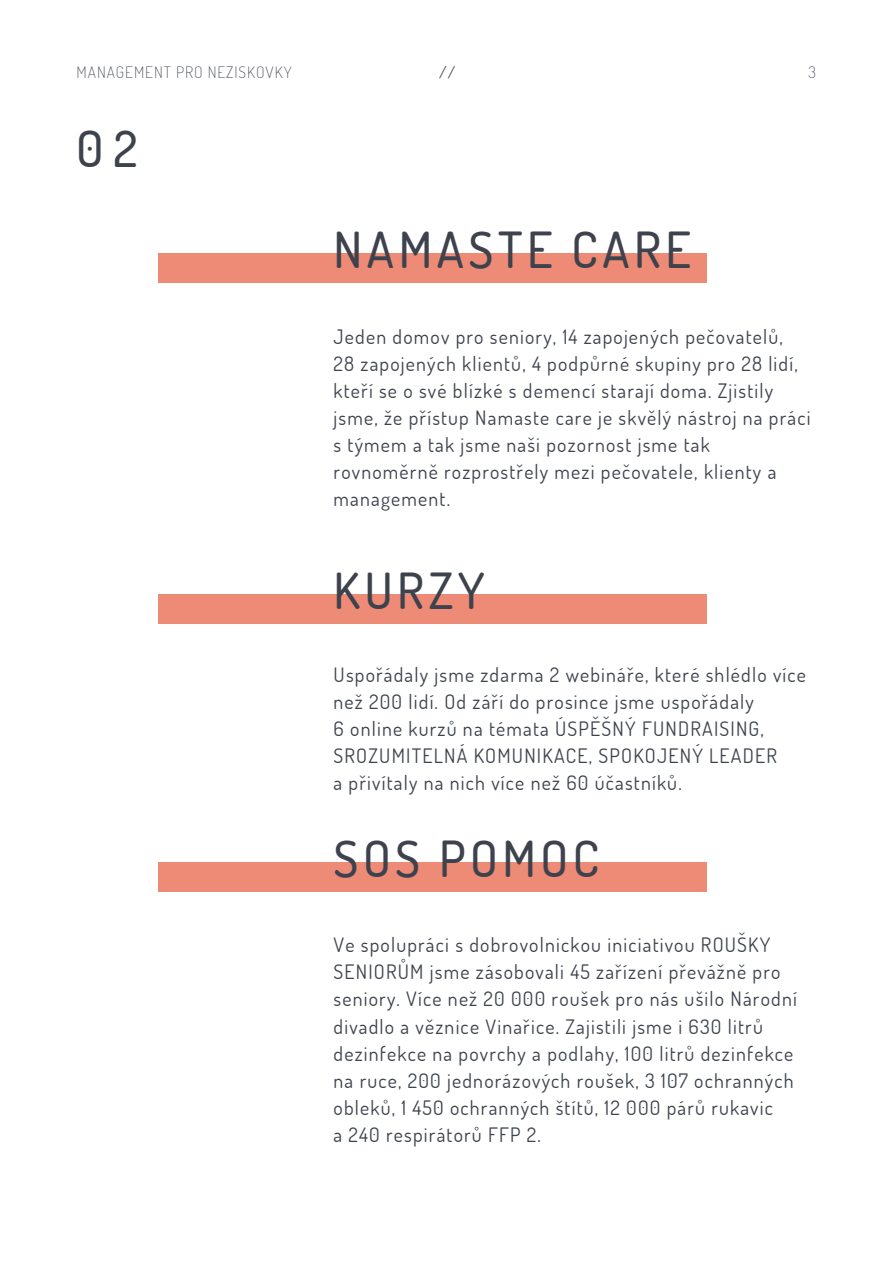
<style>
.page{position:relative;width:894px;height:1264px;background:#fff}
.page>*{position:absolute;margin:0;border:0;box-sizing:border-box;transform-origin:0 0}
.t1{font:500 49.65px "Dosis";letter-spacing:.09em;color:#3d424c}
.t2{font:19.8px/27px "Dosis";letter-spacing:.06em;color:#3d424c}
.t3{font:200 15.75px "Dosis";letter-spacing:.06em;color:#3d424c}
.t4{font:15.75px "Dosis";color:#3d424c}
</style>
<div class="page">
<div style="left:158px;top:253px;width:548px;height:30px;background:#ee8b77"></div>
<div style="left:158px;top:594px;width:548px;height:29px;background:#ee8b77"></div>
<div style="left:158px;top:862px;width:548px;height:29px;background:#ee8b77"></div>
<p class="t3" style="left:77px;top:62px;width:216px">MANAGEMENT PRO NEZISKOVKY</p>
<p class="t4" style="left:439px;top:62px;width:17px">//</p>
<p class="t3" style="left:808px;top:62px;width:9px">3</p>
<h1 class="t1" style="left:77px;top:116px;width:62px">02</h1>
<h1 class="t1" style="left:333px;top:217px;width:359px">NAMASTE CARE</h1>
<p class="t2" style="left:333px;top:322px;width:478px">Jeden domov pro seniory, 14 zapojených pečovatelů,<br>28 zapojených klientů, 4 podpůrné skupiny pro 28 lidí, kteří se o své blízké s demencí starají doma. Zjistily jsme, že přístup Namaste care je skvělý nástroj na práci s týmem a tak jsme naši pozornost jsme tak rovnoměrně rozprostřely mezi pečovatele, klienty a management.</p>
<h1 class="t1" style="left:333px;top:557px;width:153px">KURZY</h1>
<p class="t2" style="left:333px;top:660px;width:474px">Uspořádaly jsme zdarma 2 webináře, které shlédlo více než 200 lidí. Od září do prosince jsme uspořádaly<br>6 online kurzů na témata ÚSPĚŠNÝ FUNDRAISING, SROZUMITELNÁ KOMUNIKACE, SPOKOJENÝ LEADER<br>a přivítaly na nich více než 60 účastníků.</p>
<h1 class="t1" style="left:333px;top:825px;width:267px">SOS POMOC</h1>
<p class="t2" style="left:333px;top:931px;width:464px">Ve spolupráci s dobrovolnickou iniciativou ROUŠKY SENIORŮM jsme zásobovali 45 zařízení převážně pro seniory. Více než 20 000 roušek pro nás ušilo Národní divadlo a věznice Vinařice. Zajistili jsme i 630 litrů dezinfekce na povrchy a podlahy, 100 litrů dezinfekce na ruce, 200 jednorázových roušek, 3 107 ochranných obleků, 1 450 ochranných štítů, 12 000 párů rukavic<br>a 240 respirátorů FFP 2.</p>
</div>
